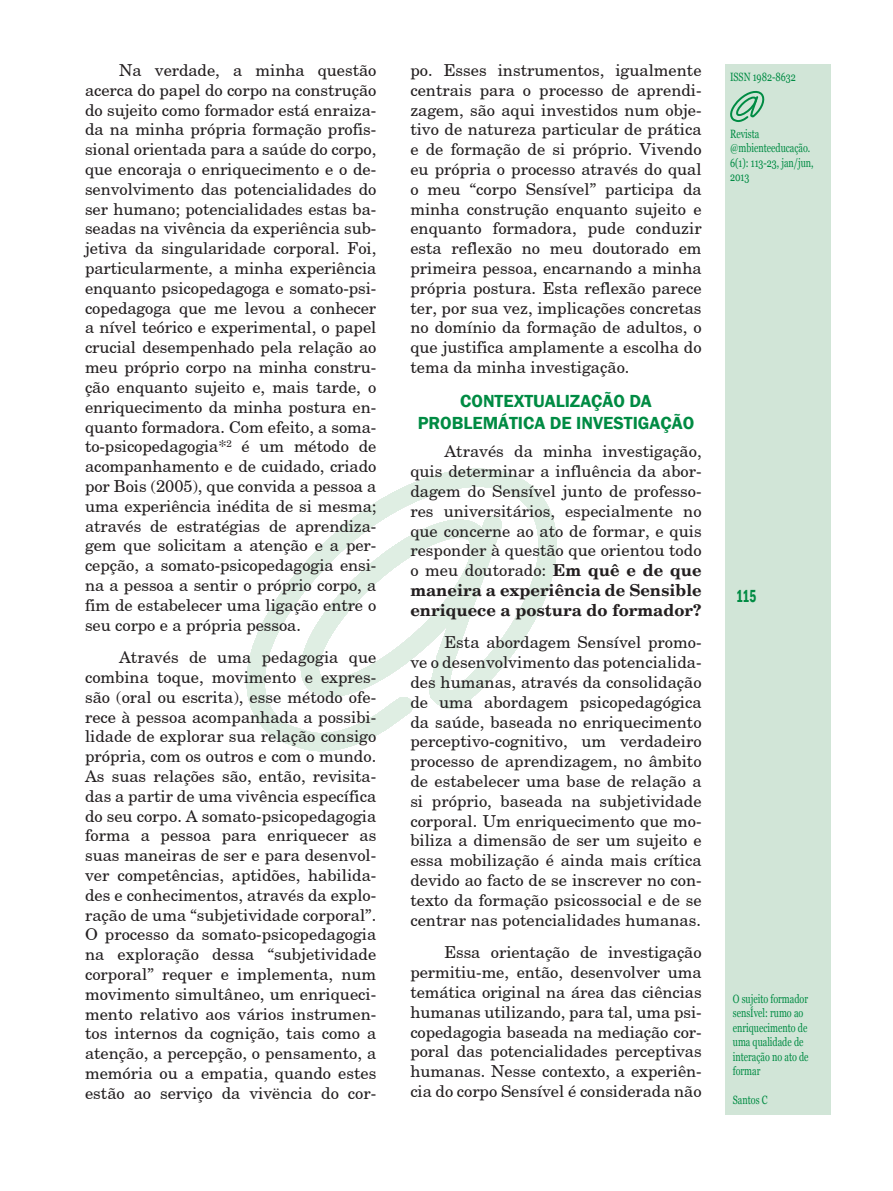
<style>
.page{position:relative;width:893px;height:1191px;background:#fff}
.page>*{position:absolute;margin:0;border:0;box-sizing:border-box;transform-origin:0 0}
.titulo_02{font:600 18px/21.6px "Franklin Gothic";color:#008b43;text-align:center}
.t1{font:600 condensed 18px "Franklin Gothic";color:#008b43;scale:.75 1}
.texto_miolo_01{font:16.5px/19.8px "New Century Schoolbook";color:#231f20;text-align:justify}
.t2{font:12px/14.4px "Georgia";color:#008b43;scale:.75 1}
.s1{font-family:"New Century Schlbk";font-weight:700}
</style>
<div class="page">
<div style="left:725px;top:64px;width:105px;height:1050px;background:#d1e5d7"></div>
<svg style="left:246px;top:468px;width:311px;height:284px"></svg>
<svg style="left:730px;top:91px;width:35px;height:31px"></svg>
<p class="texto_miolo_01" style="left:85px;top:60px;width:293px;text-indent:34px">Na verdade, a minha questão acerca do papel do corpo na construção do sujeito como formador está enraiza&shy;da na minha própria formação profis&shy;sional orientada para a saúde do corpo, que encoraja o enriquecimento e o de&shy;senvolvimento das potencialidades do ser humano; potencialidades estas ba&shy;seadas na vivência da experiência sub&shy;jetiva da singularidade corporal. Foi, particularmente, a minha experiência enquanto psicopedagoga e somato-psi&shy;copedagoga que me levou a conhecer a nível teórico e experimental, o papel crucial desempenhado pela relação ao meu próprio corpo na minha constru&shy;ção enquanto sujeito e, mais tarde, o enriquecimento da minha postura en&shy;quanto formadora. Com efeito, a soma&shy;to-psicopedagogia*<sup>2</sup> é um método de acompanhamento e de cuidado, criado por Bois (2005), que convida a pessoa a uma experiência inédita de si mesma; através de estratégias de aprendiza&shy;gem que solicitam a atenção e a per&shy;cepção, a somato-psicopedagogia ensi&shy;na a pessoa a sentir o próprio corpo, a fim de estabelecer uma ligação entre o seu corpo e a própria pessoa.</p>
<p class="texto_miolo_01" style="left:85px;top:647px;width:293px;text-indent:34px">Através de uma pedagogia que combina toque, movimento e expres&shy;são (oral ou escrita), esse método ofe&shy;rece à pessoa acompanhada a possibi&shy;lidade de explorar sua relação consigo própria, com os outros e com o mundo.<br>As suas relações são, então, revisita&shy;das a partir de uma vivência específica do seu corpo. A somato-psicopedagogia forma a pessoa para enriquecer as suas maneiras de ser e para desenvol&shy;ver competências, aptidões, habilida&shy;des e conhecimentos, através da explo&shy;ração de uma “subjetividade corporal”.<br>O processo da somato-psicopedagogia na exploração dessa “subjetividade corporal” requer e implementa, num movimento simultâneo, um enriqueci&shy;mento relativo aos vários instrumen&shy;tos internos da cognição, tais como a atenção, a percepção, o pensamento, a memória ou a empatia, quando estes estão ao serviço da vivëncia do cor-</p>
<p class="texto_miolo_01" style="left:410px;top:60px;width:293px">po. Esses instrumentos, igualmente centrais para o processo de aprendi&shy;zagem, são aqui investidos num obje&shy;tivo de natureza particular de prática e de formação de si próprio. Vivendo eu própria o processo através do qual o meu “corpo Sensível” participa da minha construção enquanto sujeito e enquanto formadora, pude conduzir esta reflexão no meu doutorado em primeira pessoa, encarnando a minha própria postura. Esta reflexão parece ter, por sua vez, implicações concretas no domínio da formação de adultos, o que justifica amplamente a escolha do tema da minha investigação.</p>
<p class="titulo_02" style="left:418px;top:391px;width:278px">CONTEXTUALIZAÇÃO DA<br>PROBLEMÁTICA DE INVESTIGAÇÃO</p>
<p class="texto_miolo_01" style="left:410px;top:441px;width:293px;text-indent:34px">Através da minha investigação, quis determinar a influência da abor&shy;dagem do Sensível junto de professo&shy;res universitários, especialmente no que concerne ao ato de formar, e quis responder à questão que orientou todo o meu doutorado: <span class="s1">Em quê e de que maneira a experiência de Sensible enriquece a postura do formador?</span></p>
<p class="texto_miolo_01" style="left:410px;top:632px;width:293px;text-indent:34px">Esta abordagem Sensível promo&shy;ve o desenvolvimento das potencialida&shy;des humanas, através da consolidação de uma abordagem psicopedagógica da saúde, baseada no enriquecimento perceptivo-cognitivo, um verdadeiro processo de aprendizagem, no âmbito de estabelecer uma base de relação a si próprio, baseada na subjetividade corporal. Um enriquecimento que mo&shy;biliza a dimensão de ser um sujeito e essa mobilização é ainda mais crítica devido ao facto de se inscrever no con&shy;texto da formação psicossocial e de se centrar nas potencialidades humanas.</p>
<p class="texto_miolo_01" style="left:410px;top:942px;width:293px;text-indent:34px">Essa orientação de investigação permitiu-me, então, desenvolver uma temática original na área das ciências humanas utilizando, para tal, uma psi&shy;copedagogia baseada na mediação cor&shy;poral das potencialidades perceptivas humanas. Nesse contexto, a experiên&shy;cia do corpo Sensível é considerada não</p>
<p class="t2" style="left:730px;top:69px;width:89px">ISSN 1982-8632</p>
<p class="t2" style="left:730px;top:127px;width:113px">Revista @mbienteeducação.<br>6(1): 113-23, jan/jun,<br>2013</p>
<p class="t1" style="left:736px;top:583px;width:28px">115</p>
<p class="t2" style="left:733px;top:992px;width:103px">O sujeito formador sensÍvel: rumo ao enriquecimento de uma qualidade de interação no ato de formar</p>
<p class="t2" style="left:733px;top:1092px;width:48px">Santos C</p>
</div>
